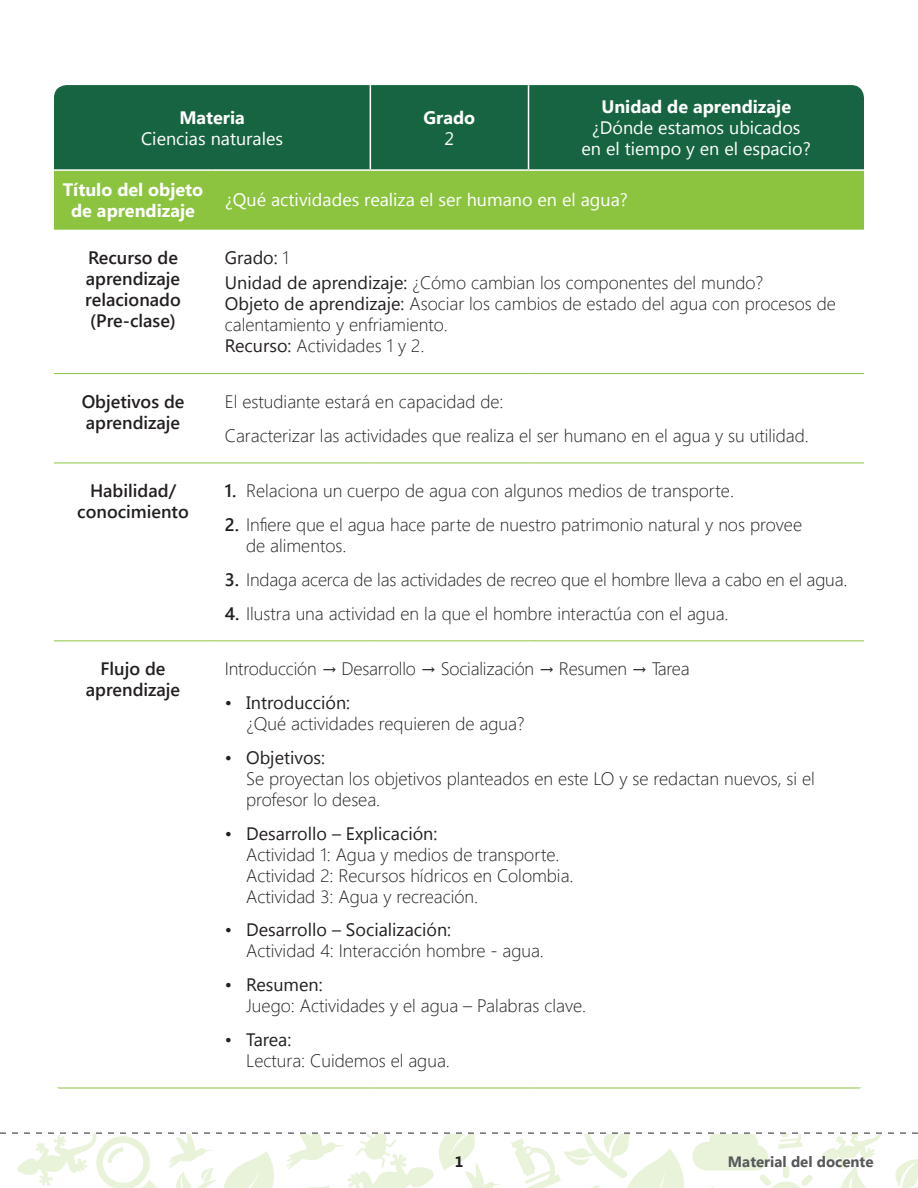
<style>
.page{position:relative;width:918px;height:1188px;background:#fff}
.page>*{position:absolute;margin:0;border:0;box-sizing:border-box;transform-origin:0 0}
.t1{font:300 18px/21px "Segoe UI";color:#231f20}
.t2{font:18px/21px "Segoe UI";color:#fff;text-align:center}
.t3{font:600 18px/21px "Segoe UI";color:#231f20}
.t4{font:18px "Segoe UI";color:#231f20}
.t5{font:700 18px/21px "Segoe UI";color:#fff;text-align:center}
.t6{font:700 15px "Segoe UI";color:#57585a}
.t7{font:700 15px "Segoe UI";color:#231f20}
.s1{font-weight:400}
.s2{font-weight:600}
</style>
<div class="page">
<svg style="left:0;top:1132px;width:918px;height:56px"></svg>
<div style="left:54px;top:85px;width:810px;height:84px;background:#176540"></div>
<div style="left:54px;top:171px;width:810px;height:59px;background:#8cc440"></div>
<hr style="left:370px;top:85px;width:1px;height:84px;background:#fff">
<hr style="left:528px;top:85px;width:1px;height:84px;background:#fff">
<hr style="left:54px;top:463px;width:158px;height:1px;background:#8cc440">
<hr style="left:212px;top:463px;width:158px;height:1px;background:#8cc440">
<hr style="left:370px;top:463px;width:159px;height:1px;background:#8cc440">
<hr style="left:529px;top:463px;width:335px;height:1px;background:#8cc440">
<hr style="left:54px;top:640px;width:158px;height:1px;background:#8cc440">
<hr style="left:212px;top:640px;width:158px;height:1px;background:#8cc440">
<hr style="left:370px;top:640px;width:159px;height:1px;background:#8cc440">
<hr style="left:529px;top:640px;width:335px;height:1px;background:#8cc440">
<hr style="left:54px;top:1088px;width:158px;height:1px;background:#8cc440">
<hr style="left:212px;top:1088px;width:158px;height:1px;background:#8cc440">
<hr style="left:370px;top:1088px;width:159px;height:1px;background:#8cc440">
<hr style="left:529px;top:1088px;width:335px;height:1px;background:#8cc440">
<hr style="left:54px;top:373px;width:158px;height:1px;background:#8cc440">
<hr style="left:212px;top:373px;width:158px;height:1px;background:#8cc440">
<hr style="left:370px;top:373px;width:159px;height:1px;background:#8cc440">
<hr style="left:529px;top:373px;width:335px;height:1px;background:#8cc440">
<p class="t5" style="left:179px;top:106px;width:67px">Materia</p>
<p class="t2" style="left:141px;top:127px;width:143px">Ciencias naturales</p>
<p class="t5" style="left:424px;top:106px;width:53px">Grado</p>
<p class="t2" style="left:445px;top:127px;width:11px">2</p>
<p class="t5" style="left:601px;top:95px;width:191px">Unidad de aprendizaje</p>
<p class="t2" style="left:582px;top:116px;width:231px">¿Dónde estamos ubicados en el tiempo y en el espacio?</p>
<p class="t5" style="left:63px;top:178px;width:142px">Título del objeto de aprendizaje</p>
<p class="t2" style="left:225px;top:189px;width:405px">¿Qué actividades realiza el ser humano en el agua?</p>
<p class="t3" style="left:85px;top:247px;width:97px">Recurso de aprendizaje relacionado (Pre-clase)</p>
<p class="t1" style="left:225px;top:244px;width:540px;line-height:25.2px"><span class="s1">Grado:</span> 1<br><span class="s1">Unidad de aprendizaje:</span> ¿Cómo cambian los componentes del mundo?</p>
<p class="t1" style="left:225px;top:293px;width:612px"><span class="s1">Objeto de aprendizaje:</span> Asociar los cambios de estado del agua con procesos de calentamiento y enfriamiento.<br><span class="s1">Recurso:</span> Actividades 1 y 2.</p>
<p class="t3" style="left:82px;top:391px;width:104px">Objetivos de aprendizaje</p>
<p class="t1" style="left:225px;top:384px;width:586px;line-height:33.8px">El estudiante estará en capacidad de:<br>Caracterizar las actividades que realiza el ser humano en el agua y su utilidad.</p>
<p class="t3" style="left:77px;top:480px;width:113px;text-align:center">Habilidad/ conocimiento</p>
<p class="t1" style="left:225px;top:480px;width:511px"><span class="s2">1.</span> Relaciona un cuerpo de agua con algunos medios de transporte.</p>
<p class="t1" style="left:246px;top:513px;width:557px;text-indent:-21px"><span class="s2">2.</span> Infiere que el agua hace parte de nuestro patrimonio natural y nos provee de alimentos.</p>
<p class="t1" style="left:225px;top:568px;width:624px"><span class="s2">3.</span> Indaga acerca de las actividades de recreo que el hombre lleva a cabo en el agua.</p>
<p class="t1" style="left:225px;top:602px;width:505px"><span class="s2">4.</span> Ilustra una actividad en la que el hombre interactúa con el agua.</p>
<p class="t3" style="left:86px;top:658px;width:96px;text-align:center">Flujo de aprendizaje</p>
<p class="t1" style="left:225px;top:658px;width:466px">Introducción → Desarrollo → Socialización → Resumen → Tarea</p>
<p class="t4" style="left:225px;top:690px;width:127px">• Introducción:</p>
<p class="t1" style="left:246px;top:712px;width:280px">¿Qué actividades requieren de agua?</p>
<p class="t4" style="left:225px;top:745px;width:102px">• Objetivos:</p>
<p class="t1" style="left:246px;top:767px;width:570px">Se proyectan los objetivos planteados en este LO y se redactan nuevos, si el profesor lo desea.</p>
<p class="t4" style="left:225px;top:821px;width:214px">• Desarrollo – Explicación:</p>
<p class="t1" style="left:246px;top:843px;width:329px">Actividad 1: Agua y medios de transporte.<br>Actividad 2: Recursos hídricos en Colombia.<br>Actividad 3: Agua y recreación.</p>
<p class="t4" style="left:225px;top:917px;width:228px">• Desarrollo – Socialización:</p>
<p class="t1" style="left:246px;top:940px;width:299px">Actividad 4: Interacción hombre - agua.</p>
<p class="t4" style="left:225px;top:972px;width:99px">• Resumen:</p>
<p class="t1" style="left:246px;top:994px;width:342px">Juego: Actividades y el agua – Palabras clave.</p>
<p class="t4" style="left:225px;top:1027px;width:68px">• Tarea:</p>
<p class="t1" style="left:246px;top:1049px;width:205px">Lectura: Cuidemos el agua.</p>
<p class="t7" style="left:455px;top:1151px;width:10px">1</p>
<p class="t6" style="left:728px;top:1151px;width:147px">Material del docente</p>
</div>
